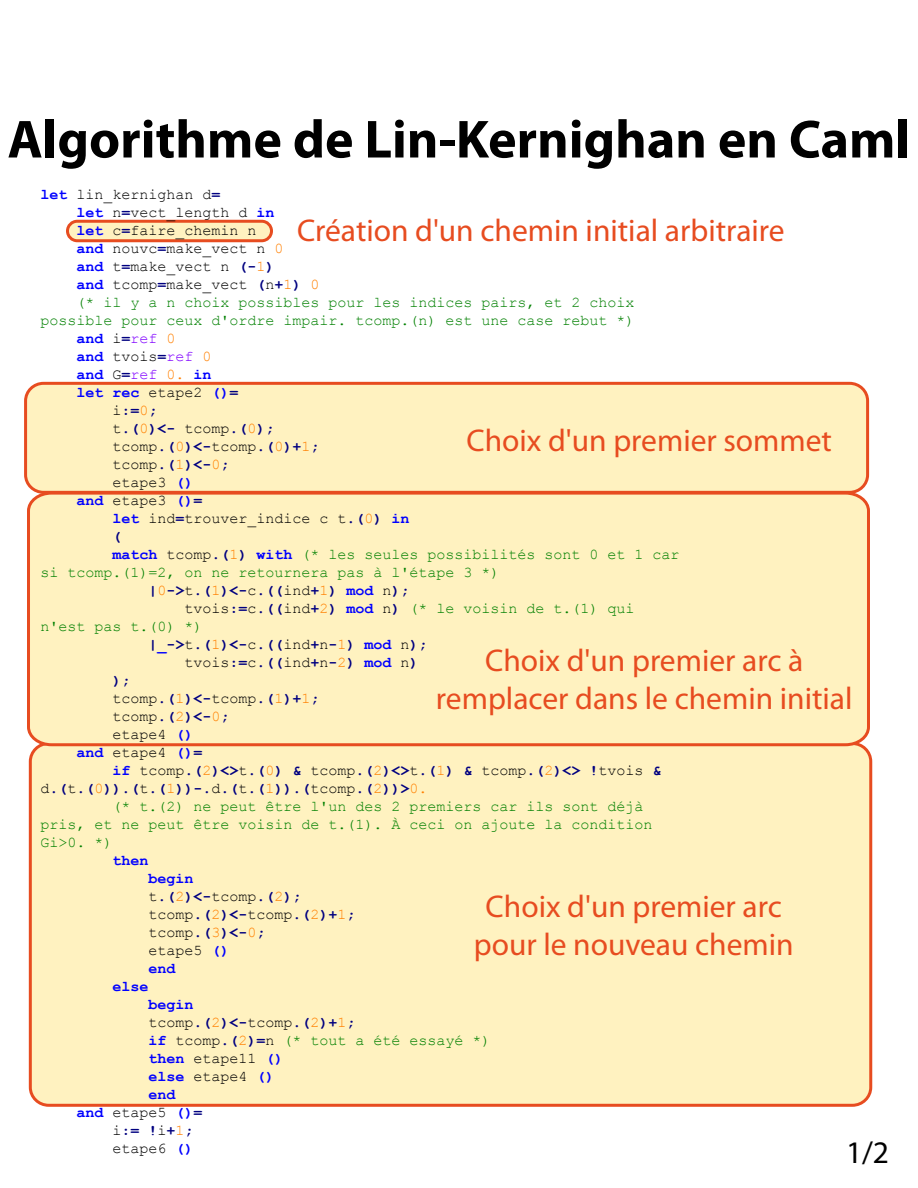
<style>
.page{position:relative;width:918px;height:1188px;background:#fff}
.page>*{position:absolute;margin:0;border:0;box-sizing:border-box;transform-origin:0 0}
.t1{font:700 54px "Myriad Pro";color:#000}
.t2{font:31.5px/37.8px "Myriad Pro";color:#e74c20;text-align:center}
.t3{font:31.5px "Myriad Pro";color:#000}
.t4{font:15px "Courier New";color:#008000}
.t5{font:15px "Courier New";color:#000}
.t6{font:700 15px "Courier New";color:#000080}
.t7{font:700 15px "Courier New";color:#00f}
.s1{font-weight:700;color:#00f}
.s2{font-weight:700;color:#000080}
.s3{color:#ff8000}
.s4{font-weight:400;color:#000}
.s5{color:#000080}
.s6{font-weight:400;color:#8000ff}
.s7{font-weight:400;color:#ff8000}
.s8{color:#8000ff}
.s9{color:#000}
.s10{color:#00f}
</style>
<div class="page">
<div style="left:26px;top:383px;width:842px;height:109px;background:#fff2c0;border-radius:18px"></div>
<div style="left:24px;top:382px;width:845px;height:112px;border:3px solid #e74c20;border-radius:18px"></div>
<div style="left:30px;top:744px;width:841px;height:361px;background:#fff2c0;border-radius:18px"></div>
<div style="left:27px;top:490px;width:843px;height:258px;background:#fff2c0"></div>
<div style="left:68px;top:221px;width:204px;height:20px;background:#fff2c0;border-radius:10px"></div>
<div style="left:66px;top:220px;width:207px;height:22px;border:3px solid #e74c20;border-radius:10px"></div>
<h1 class="t1" style="left:8px;top:104px;width:904px">Algorithme de Lin-Kernighan en Caml</h1>
<p class="t5" style="left:41px;top:185px;width:182px"><span class="s1">let</span> lin_kernighan d<span class="s2">=</span></p>
<p class="t5" style="left:77px;top:203px;width:200px"><span class="s1">let</span> n<span class="s2">=</span>vect_length d <span class="s1">in</span></p>
<p class="t5" style="left:77px;top:221px;width:182px"><span class="s1">let</span> c<span class="s2">=</span>faire_chemin n</p>
<p class="t5" style="left:77px;top:239px;width:209px"><span class="s1">and</span> nouvc<span class="s2">=</span>make_vect n <span class="s3">0</span></p>
<p class="t5" style="left:77px;top:257px;width:200px"><span class="s1">and</span> t<span class="s2">=</span>make_vect n <span class="s2">(-</span><span class="s3">1</span><span class="s2">)</span></p>
<p class="t5" style="left:77px;top:275px;width:245px"><span class="s1">and</span> tcomp<span class="s2">=</span>make_vect <span class="s2">(</span>n<span class="s2">+</span><span class="s3">1</span><span class="s2">)</span> <span class="s3">0</span></p>
<p class="t4" style="left:77px;top:293px;width:560px">(* il y a n choix possibles pour les indices pairs, et 2 choix</p>
<p class="t4" style="left:41px;top:311px;width:595px">possible pour ceux d'ordre impair. tcomp.(n) est une case rebut *)</p>
<p class="t7" style="left:77px;top:329px;width:101px">and <span class="s4">i</span><span class="s5">=</span><span class="s6">ref</span> <span class="s7">0</span></p>
<p class="t5" style="left:77px;top:347px;width:137px"><span class="s1">and</span> tvois<span class="s2">=</span><span class="s8">ref</span> <span class="s3">0</span></p>
<p class="t7" style="left:77px;top:365px;width:137px">and <span class="s4">G</span><span class="s5">=</span><span class="s6">ref</span> <span class="s7">0.</span> in</p>
<p class="t7" style="left:77px;top:383px;width:164px">let rec <span class="s4">etape2</span> ()<span class="s5">=</span></p>
<p class="t6" style="left:113px;top:401px;width:46px"><span class="s4">i</span>:=<span class="s7">0</span>;</p>
<p class="t6" style="left:113px;top:419px;width:163px"><span class="s4">t</span>.(<span class="s7">0</span>)&lt;- <span class="s4">tcomp</span>.(<span class="s7">0</span>);</p>
<p class="t5" style="left:113px;top:437px;width:208px">tcomp<span class="s2">.(</span><span class="s3">0</span><span class="s2">)&lt;-</span>tcomp<span class="s2">.(</span><span class="s3">0</span><span class="s2">)+</span><span class="s3">1</span><span class="s2">;</span></p>
<p class="t6" style="left:113px;top:455px;width:118px"><span class="s4">tcomp</span>.(<span class="s7">1</span>)&lt;-<span class="s7">0</span>;</p>
<p class="t5" style="left:113px;top:473px;width:83px">etape3 <span class="s1">()</span></p>
<p class="t5" style="left:77px;top:491px;width:128px"><span class="s1">and</span> etape3 <span class="s1">()</span><span class="s2">=</span></p>
<p class="t5" style="left:113px;top:509px;width:299px"><span class="s1">let</span> ind<span class="s2">=</span>trouver_indice c t<span class="s2">.(</span><span class="s3">0</span><span class="s2">)</span> <span class="s1">in</span></p>
<p class="t6" style="left:113px;top:527px;width:10px">(</p>
<p class="t4" style="left:113px;top:545px;width:569px"><span class="s1">match</span> <span class="s9">tcomp</span><span class="s2">.(</span><span class="s3">1</span><span class="s2">)</span> <span class="s1">with</span> (* les seules possibilités sont 0 et 1 car</p>
<p class="t4" style="left:41px;top:563px;width:461px">si tcomp.(1)=2, on ne retournera pas à l'étape 3 *)</p>
<p class="t6" style="left:149px;top:581px;width:263px">|<span class="s7">0</span>-&gt;<span class="s4">t</span>.(<span class="s7">1</span>)&lt;-<span class="s4">c</span>.((<span class="s4">ind</span>+<span class="s7">1</span>) <span class="s10">mod</span> <span class="s4">n</span>);</p>
<p class="t4" style="left:185px;top:599px;width:452px"><span class="s9">tvois</span><span class="s2">:=</span><span class="s9">c</span><span class="s2">.((</span><span class="s9">ind</span><span class="s2">+</span><span class="s3">2</span><span class="s2">)</span> <span class="s1">mod</span> <span class="s9">n</span><span class="s2">)</span> (* le voisin de t.(1) qui</p>
<p class="t4" style="left:41px;top:617px;width:164px">n'est pas t.(0) *)</p>
<p class="t6" style="left:149px;top:635px;width:281px">|<span class="s10">_</span>-&gt;<span class="s4">t</span>.(<span class="s7">1</span>)&lt;-<span class="s4">c</span>.((<span class="s4">ind</span>+<span class="s4">n</span>-<span class="s7">1</span>) <span class="s10">mod</span> <span class="s4">n</span>);</p>
<p class="t5" style="left:185px;top:653px;width:236px">tvois<span class="s2">:=</span>c<span class="s2">.((</span>ind<span class="s2">+</span>n<span class="s2">-</span><span class="s3">2</span><span class="s2">)</span> <span class="s1">mod</span> n<span class="s2">)</span></p>
<p class="t6" style="left:113px;top:671px;width:19px">);</p>
<p class="t5" style="left:113px;top:689px;width:209px">tcomp<span class="s2">.(</span><span class="s3">1</span><span class="s2">)&lt;-</span>tcomp<span class="s2">.(</span><span class="s3">1</span><span class="s2">)+</span><span class="s3">1</span><span class="s2">;</span></p>
<p class="t6" style="left:113px;top:707px;width:119px"><span class="s4">tcomp</span>.(<span class="s7">2</span>)&lt;-<span class="s7">0</span>;</p>
<p class="t5" style="left:113px;top:725px;width:83px">etape4 <span class="s1">()</span></p>
<p class="t5" style="left:77px;top:743px;width:128px"><span class="s1">and</span> etape4 <span class="s1">()</span><span class="s2">=</span></p>
<p class="t6" style="left:113px;top:761px;width:551px"><span class="s10">if</span> <span class="s4">tcomp</span>.(<span class="s7">2</span>)&lt;&gt;<span class="s4">t</span>.(<span class="s7">0</span>) &amp; <span class="s4">tcomp</span>.(<span class="s7">2</span>)&lt;&gt;<span class="s4">t</span>.(<span class="s7">1</span>) &amp; <span class="s4">tcomp</span>.(<span class="s7">2</span>)&lt;&gt; !<span class="s4">tvois</span> &amp;</p>
<p class="t6" style="left:41px;top:779px;width:389px"><span class="s4">d</span>.(<span class="s4">t</span>.(<span class="s7">0</span>)).(<span class="s4">t</span>.(<span class="s7">1</span>))-.<span class="s4">d</span>.(<span class="s4">t</span>.(<span class="s7">1</span>)).(<span class="s4">tcomp</span>.(<span class="s7">2</span>))&gt;<span class="s7">0.</span></p>
<p class="t4" style="left:113px;top:797px;width:533px">(* t.(2) ne peut être l'un des 2 premiers car ils sont déjà</p>
<p class="t4" style="left:41px;top:815px;width:613px">pris, et ne peut être voisin de t.(1). À ceci on ajoute la condition</p>
<p class="t4" style="left:41px;top:833px;width:73px">Gi&gt;0. *)</p>
<p class="t7" style="left:113px;top:851px;width:37px">then</p>
<p class="t7" style="left:149px;top:869px;width:46px">begin</p>
<p class="t6" style="left:149px;top:887px;width:155px"><span class="s4">t</span>.(<span class="s7">2</span>)&lt;-<span class="s4">tcomp</span>.(<span class="s7">2</span>);</p>
<p class="t5" style="left:149px;top:905px;width:209px">tcomp<span class="s2">.(</span><span class="s3">2</span><span class="s2">)&lt;-</span>tcomp<span class="s2">.(</span><span class="s3">2</span><span class="s2">)+</span><span class="s3">1</span><span class="s2">;</span></p>
<p class="t6" style="left:149px;top:923px;width:119px"><span class="s4">tcomp</span>.(<span class="s7">3</span>)&lt;-<span class="s7">0</span>;</p>
<p class="t5" style="left:149px;top:941px;width:83px">etape5 <span class="s1">()</span></p>
<p class="t7" style="left:149px;top:959px;width:28px">end</p>
<p class="t7" style="left:113px;top:977px;width:37px">else</p>
<p class="t7" style="left:149px;top:995px;width:46px">begin</p>
<p class="t5" style="left:149px;top:1013px;width:209px">tcomp<span class="s2">.(</span><span class="s3">2</span><span class="s2">)&lt;-</span>tcomp<span class="s2">.(</span><span class="s3">2</span><span class="s2">)+</span><span class="s3">1</span><span class="s2">;</span></p>
<p class="t4" style="left:149px;top:1031px;width:344px"><span class="s1">if</span> <span class="s9">tcomp</span><span class="s2">.(</span><span class="s3">2</span><span class="s2">)=</span><span class="s9">n</span> (* tout a été essayé *)</p>
<p class="t5" style="left:149px;top:1049px;width:137px"><span class="s1">then</span> etape11 <span class="s1">()</span></p>
<p class="t7" style="left:149px;top:1067px;width:128px">else <span class="s4">etape4</span> ()</p>
<p class="t7" style="left:149px;top:1085px;width:28px">end</p>
<p class="t5" style="left:77px;top:1103px;width:128px"><span class="s1">and</span> etape5 <span class="s1">()</span><span class="s2">=</span></p>
<p class="t6" style="left:113px;top:1121px;width:83px"><span class="s4">i</span>:= !<span class="s4">i</span>+<span class="s7">1</span>;</p>
<p class="t5" style="left:113px;top:1139px;width:83px">etape6 <span class="s1">()</span></p>
<h2 class="t2" style="left:297px;top:211px;width:489px">Création d'un chemin initial arbitraire</h2>
<h2 class="t2" style="left:467px;top:422px;width:367px">Choix d'un premier sommet</h2>
<h2 class="t2" style="left:436px;top:641px;width:418px">Choix d'un premier arc à remplacer dans le chemin initial</h2>
<h2 class="t2" style="left:474px;top:887px;width:321px">Choix d'un premier arc pour le nouveau chemin</h2>
<h2 class="t3" style="left:846px;top:1133px;width:45px">1/2</h2>
</div>
